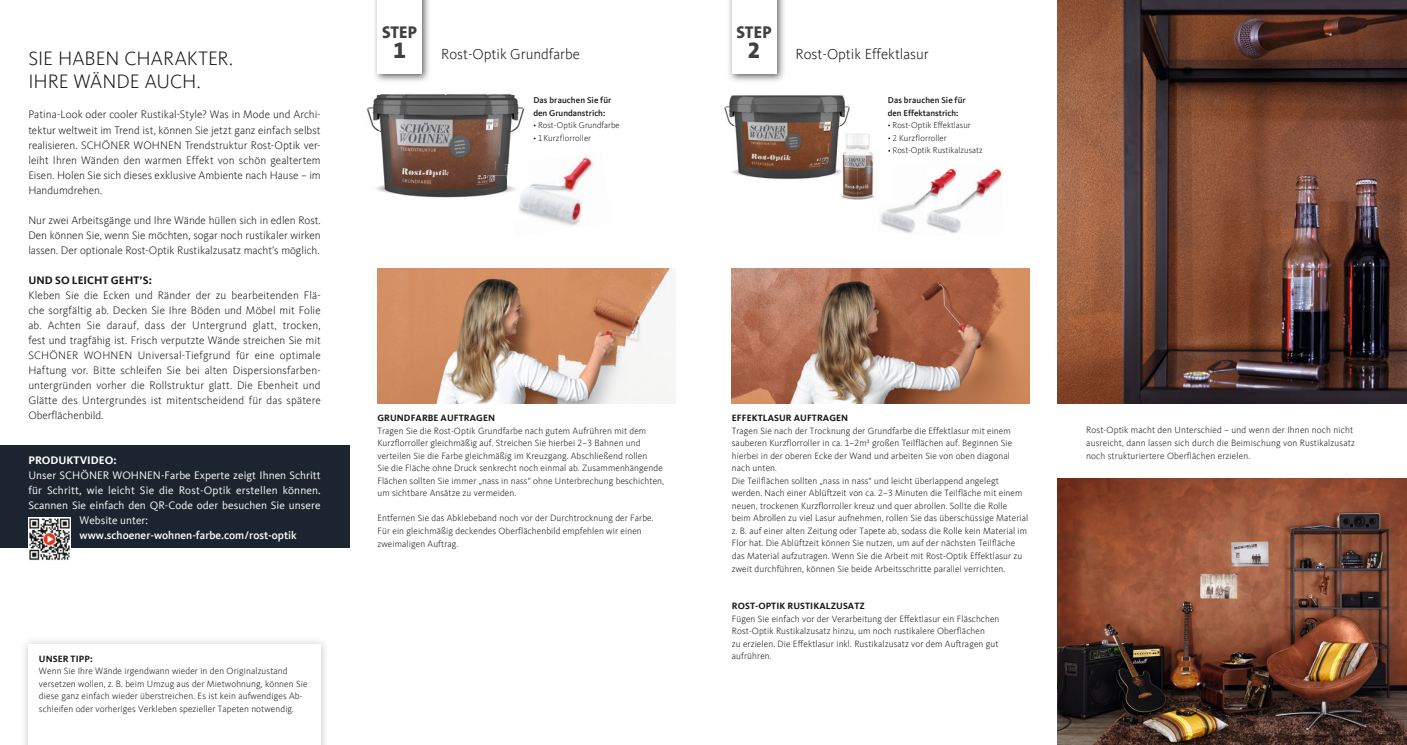
<style>
.page{position:relative;width:1407px;height:745px;background:#fff}
.page>*{position:absolute;margin:0;border:0;box-sizing:border-box;transform-origin:0 0}
.t1{font:800 22.75px "The Sans B W8";color:#414140}
.t2{font:300 20px/23.8px "Kievit Offc Pro";color:#151616}
.t3{font:800 17.12px "The Sans B W8";letter-spacing:.005em;color:#414140}
.t4{font:300 15px "Kievit Offc Pro";color:#151616}
.t5{font:300 11.25px/15px "Kievit Offc Pro";color:#151616;text-align:justify}
.t6{font:11.25px "Kievit Offc Pro";letter-spacing:.01em;color:#fff}
.t7{font:500 11.25px "Kievit Offc Pro";color:#fff}
.t8{font:700 11.25px "Kievit Offc Pro";letter-spacing:.01em;color:#151616}
.t9{font:700 11.25px "Kievit Offc Pro";color:#fff}
.t10{font:300 9.38px/12.5px "Kievit Offc Pro";letter-spacing:.01em;color:#151616}
.t11{font:700 9.38px "Kievit Offc Pro";letter-spacing:.01em;color:#151616}
.t12{font:300 8.75px "Kievit Offc Pro";color:#151616}
.t13{font:500 8.75px/12.5px "Kievit Offc Pro";color:#151616}
</style>
<div class="page">
<div style="left:0;top:444px;width:349px;height:103px;background:#1c252f"></div>
<img style="left:1058px;top:478px;width:349px;height:266px">
<img style="left:1058px;top:0;width:349px;height:403px">
<img style="left:529px;top:157px;width:64px;height:69px">
<img style="left:880px;top:196px;width:43px;height:37px">
<img style="left:959px;top:168px;width:43px;height:62px">
<img style="left:923px;top:168px;width:36px;height:65px">
<img style="left:28px;top:517px;width:43px;height:43px">
<img style="left:377px;top:268px;width:298px;height:135px">
<img style="left:732px;top:268px;width:297px;height:135px">
<img style="left:366px;top:94px;width:159px;height:81px">
<img style="left:375px;top:175px;width:130px;height:23px">
<img style="left:505px;top:161px;width:24px;height:54px">
<img style="left:724px;top:95px;width:126px;height:66px">
<img style="left:732px;top:161px;width:88px;height:19px">
<img style="left:853px;top:133px;width:20px;height:33px">
<img style="left:841px;top:166px;width:34px;height:34px">
<img style="left:880px;top:196px;width:15px;height:7px">
<svg style="left:888px;top:135px;width:7px;height:6px"></svg>
<svg style="left:888px;top:147px;width:7px;height:7px"></svg>
<img style="left:820px;top:129px;width:33px;height:67px">
<img style="left:375px;top:0;width:54px;height:81px">
<div style="left:377px;top:0;width:45px;height:73px;background:#fff"></div>
<img style="left:729px;top:0;width:55px;height:81px">
<div style="left:732px;top:0;width:44px;height:73px;background:#fff"></div>
<h2 class="t2" style="left:28px;top:46px;width:206px">SIE HABEN CHARAKTER.<br>IHRE WÄNDE AUCH.</h2>
<p class="t5" style="left:28px;top:107px;width:294px">Patina-Look oder cooler Rustikal-Style? Was in Mode und Archi&shy;tektur weltweit im Trend ist, können Sie jetzt ganz einfach selbst realisieren. SCHÖNER WOHNEN Trendstruktur Rost-Optik ver&shy;leiht Ihren Wänden den warmen Effekt von schön gealtertem Eisen. Holen Sie sich dieses exklusive Ambiente nach Hause – im Handumdrehen.</p>
<p class="t5" style="left:28px;top:212px;width:294px">Nur zwei Arbeitsgänge und Ihre Wände hüllen sich in edlen Rost.<br>Den können Sie, wenn Sie möchten, sogar noch rustikaler wirken lassen. Der optionale Rost-Optik Rustikalzusatz macht’s möglich.</p>
<p class="t8" style="left:28px;top:273px;width:125px">UND SO LEICHT GEHT’S:</p>
<p class="t5" style="left:28px;top:287px;width:294px">Kleben Sie die Ecken und Ränder der zu bearbeitenden Flä&shy;che sorgfältig ab. Decken Sie Ihre Böden und Möbel mit Folie ab. Achten Sie darauf, dass der Untergrund glatt, trocken, fest und tragfähig ist. Frisch verputzte Wände streichen Sie mit SCHÖNER WOHNEN Universal-Tiefgrund für eine optimale Haftung vor. Bitte schleifen Sie bei alten Dispersionsfarben&shy;untergründen vorher die Rollstruktur glatt. Die Ebenheit und Glätte des Untergrundes ist mitentscheidend für das spätere Oberflächenbild.</p>
<p class="t9" style="left:28px;top:453px;width:90px">PRODUKTVIDEO:</p>
<p class="t6" style="left:28px;top:468px;width:294px">Unser SCHÖNER WOHNEN-Farbe Experte zeigt Ihnen Schritt</p>
<p class="t6" style="left:28px;top:483px;width:294px">für Schritt, wie leicht Sie die Rost-Optik erstellen können.</p>
<p class="t6" style="left:28px;top:498px;width:294px">Scannen Sie einfach den QR-Code oder besuchen Sie unsere</p>
<p class="t6" style="left:80px;top:513px;width:70px">Website unter:</p>
<p class="t7" style="left:80px;top:528px;width:219px">www.schoener-wohnen-farbe.com/rost-optik</p>
<p class="t11" style="left:39px;top:652px;width:55px">UNSER TIPP:</p>
<p class="t10" style="left:39px;top:664px;width:270px">Wenn Sie Ihre Wände irgendwann wieder in den Originalzustand versetzen wollen, z. B. beim Umzug aus der Mietwohnung, können Sie diese ganz einfach wieder überstreichen. Es ist kein aufwendiges Ab&shy;schleifen oder vorheriges Verkleben spezieller Tapeten notwendig.</p>
<h3 class="t3" style="left:382px;top:21px;width:37px">STEP</h3>
<h1 class="t1" style="left:393px;top:36px;width:14px">1</h1>
<h3 class="t3" style="left:736px;top:21px;width:37px">STEP</h3>
<h1 class="t1" style="left:748px;top:36px;width:14px">2</h1>
<h3 class="t4" style="left:441px;top:45px;width:140px">Rost-Optik Grundfarbe</h3>
<h3 class="t4" style="left:795px;top:45px;width:135px">Rost-Optik Effektlasur</h3>
<p class="t13" style="left:533px;top:94px;width:80px">Das brauchen Sie für den Grundanstrich:</p>
<p class="t12" style="left:533px;top:120px;width:88px">• Rost-Optik Grundfarbe</p>
<p class="t12" style="left:533px;top:133px;width:59px">• 1Kurzflorroller</p>
<p class="t13" style="left:888px;top:94px;width:80px">Das brauchen Sie für den Effektanstrich:</p>
<p class="t12" style="left:888px;top:120px;width:85px">• Rost-Optik Effektlasur</p>
<p class="t12" style="left:888px;top:133px;width:60px">• 2 Kurzflorroller</p>
<p class="t12" style="left:888px;top:145px;width:96px">• Rost-Optik Rustikalzusatz</p>
<p class="t11" style="left:377px;top:412px;width:119px">GRUNDFARBE AUFTRAGEN</p>
<p class="t10" style="left:377px;top:424px;width:288px">Tragen Sie die Rost-Optik Grundfarbe nach gutem Aufrühren mit dem Kurzflorroller gleichmäßig auf. Streichen Sie hierbei 2–3 Bahnen und verteilen Sie die Farbe gleichmäßig im Kreuzgang. Abschließend rollen<br>Sie die Fläche ohne Druck senkrecht noch einmal ab. Zusammenhängende Flächen sollten Sie immer „nass in nass“ ohne Unterbrechung beschichten, um sichtbare Ansätze zu vermeiden.</p>
<p class="t10" style="left:377px;top:511px;width:278px">Entfernen Sie das Abklebeband noch vor der Durchtrocknung der Farbe.<br>Für ein gleichmäßig deckendes Oberflächenbild empfehlen wir einen zweimaligen Auftrag.</p>
<p class="t11" style="left:732px;top:412px;width:118px">EFFEKTLASUR AUFTRAGEN</p>
<p class="t10" style="left:732px;top:424px;width:298px">Tragen Sie nach der Trocknung der Grundfarbe die Effektlasur mit einem sauberen Kurzflorroller in ca. 1–2m² großen Teilflächen auf. Beginnen Sie hierbei in der oberen Ecke der Wand und arbeiten Sie von oben diagonal nach unten.<br>Die Teilflächen sollten „nass in nass“ und leicht überlappend angelegt werden. Nach einer Ablüftzeit von ca. 2–3 Minuten die Teilfläche mit einem neuen, trockenen Kurzflorroller kreuz und quer abrollen. Sollte die Rolle beim Abrollen zu viel Lasur aufnehmen, rollen Sie das überschüssige Material z. B. auf einer alten Zeitung oder Tapete ab, sodass die Rolle kein Material im Flor hat. Die Ablüftzeit können Sie nutzen, um auf der nächsten Teilfläche das Material aufzutragen. Wenn Sie die Arbeit mit Rost-Optik Effektlasur zu zweit durchführen, können Sie beide Arbeitsschritte parallel verrichten.</p>
<p class="t11" style="left:732px;top:600px;width:135px">ROST-OPTIK RUSTIKALZUSATZ</p>
<p class="t10" style="left:732px;top:611px;width:269px">Fügen Sie einfach vor der Verarbeitung der Effektlasur ein Fläschchen Rost-Optik Rustikalzusatz hinzu, um noch rustikalere Oberflächen<br>zu erzielen. Die Effektlasur inkl. Rustikalzusatz vor dem Auftragen gut aufrühren.</p>
<p class="t10" style="left:1086px;top:424px;width:270px">Rost-Optik macht den Unterschied – und wenn der Ihnen noch nicht ausreicht, dann lassen sich durch die Beimischung von Rustikalzusatz noch strukturiertere Oberflächen erzielen.</p>
</div>
